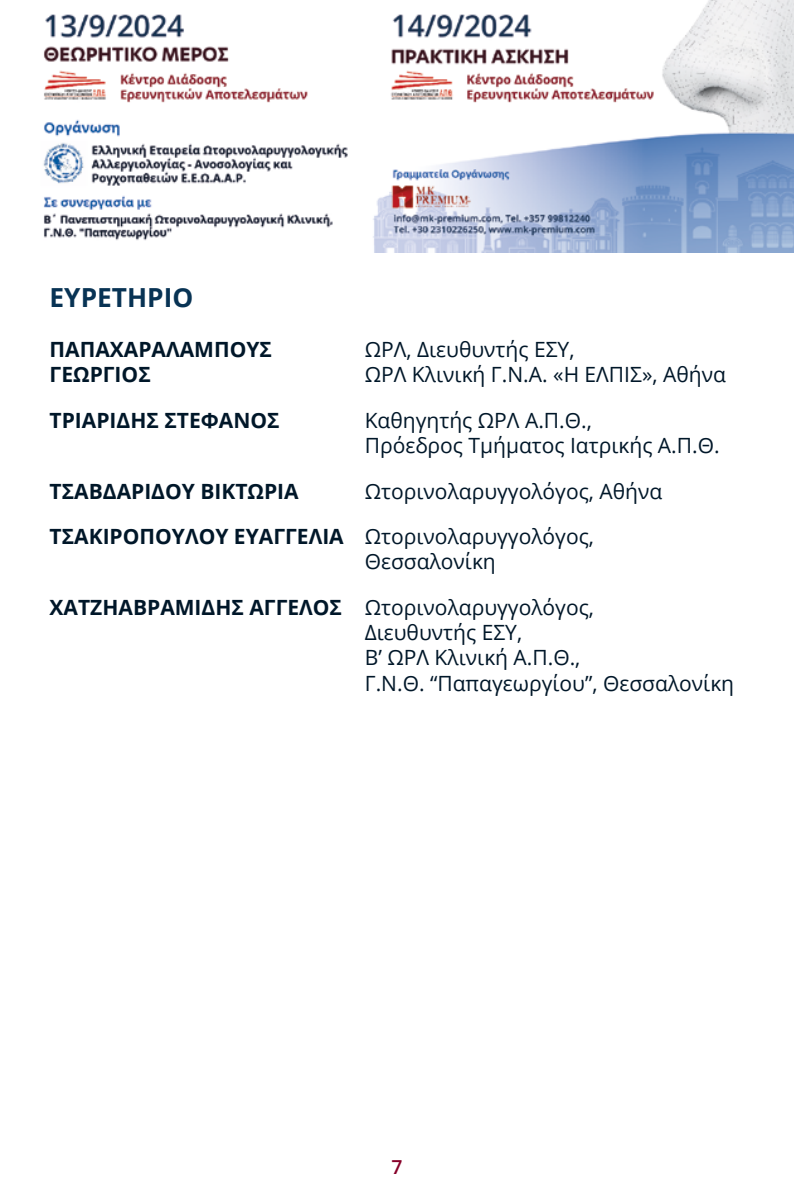
<style>
.page{position:relative;width:794px;height:1191px;background:#fff}
.page>*{position:absolute;margin:0;border:0;box-sizing:border-box;transform-origin:0 0}
.t1{font:700 26.25px "Open Sans";color:#083354}
.t2{font:21px/25.2px "Open Sans";color:#001729}
.t3{font:700 21px "Open Sans";color:#001729}
.t4{font:600 19.25px "Open Sans";color:#870029}
.s1{font-weight:700}
</style>
<div class="page">
<img style="left:43px;top:0;width:751px;height:252px">
<p class="t1" style="left:50px;top:279px;width:145px">ΕΥΡΕΤΗΡΙΟ</p>
<p class="t3" style="left:50px;top:335px;width:224px">ΠΑΠΑΧΑΡΑΛΑΜΠΟΥΣ</p>
<p class="t2" style="left:365px;top:336px;width:211px">ΩΡΛ, Διευθυντής ΕΣΥ,</p>
<p class="t3" style="left:50px;top:360px;width:103px">ΓΕΩΡΓΙΟΣ</p>
<p class="t2" style="left:365px;top:362px;width:363px">ΩΡΛ Κλινική Γ.Ν.Α. «Η ΕΛΠΙΣ», Αθήνα</p>
<p class="t3" style="left:50px;top:405px;width:231px">ΤΡΙΑΡΙΔΗΣ ΣΤΕΦΑΝΟΣ</p>
<p class="t2" style="left:365px;top:407px;width:356px">Καθηγητής ΩΡΛ Α.Π.Θ.,<br>Πρόεδρος Τμήματος Ιατρικής Α.Π.Θ.</p>
<p class="t3" style="left:50px;top:476px;width:251px">ΤΣΑΒΔΑΡΙΔΟΥ ΒΙΚΤΩΡΙΑ</p>
<p class="t2" style="left:50px;top:468px;width:614px;line-height:45.5px;text-indent:315px">Ωτορινολαρυγγολόγος, Αθήνα<br><span class="s1">ΤΣΑΚΙΡΟΠΟΥΛΟΥ ΕΥΑΓΓΕΛΙΑ</span> Ωτορινολαρυγγολόγος,</p>
<p class="t2" style="left:50px;top:538px;width:546px;line-height:45.5px;text-indent:315px">Θεσσαλονίκη<br><span class="s1">ΧΑΤΖΗΑΒΡΑΜΙΔΗΣ ΑΓΓΕΛΟΣ</span> Ωτορινολαρυγγολόγος,</p>
<p class="t2" style="left:365px;top:619px;width:371px">Διευθυντής ΕΣΥ,<br>Β’ ΩΡΛ Κλινική Α.Π.Θ.,<br>Γ.Ν.Θ. “Παπαγεωργίου”, Θεσσαλονίκη</p>
<p class="t4" style="left:391px;top:1153px;width:12px">7</p>
</div>
